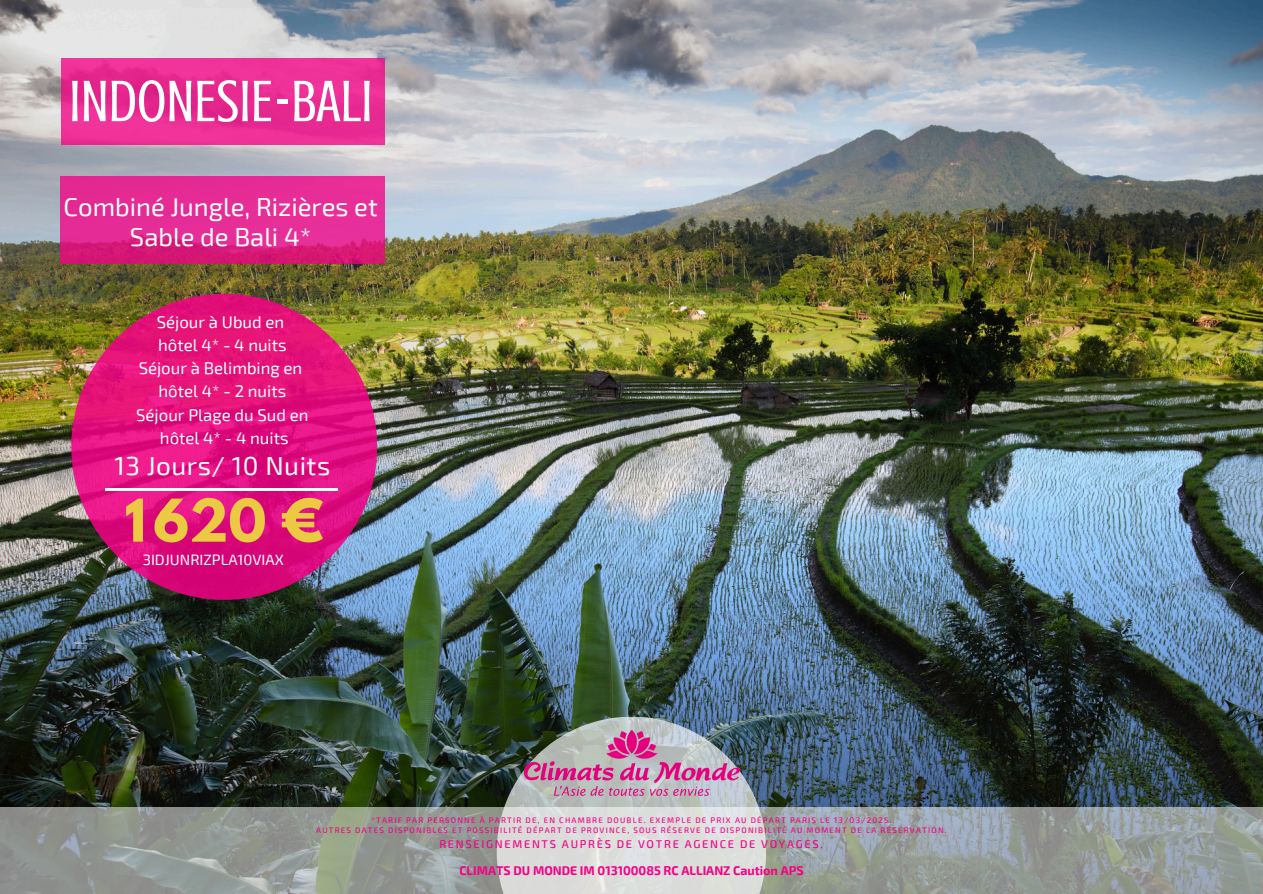
<style>
.page{position:relative;width:1263px;height:894px;background:#fff}
.page>*{position:absolute;margin:0;border:0;box-sizing:border-box;transform-origin:0 0}
.t1{font:60.15px "Crushed";color:#fff}
.t2{font:700 52.2px "League Spartan";color:#ebc943}
.t3{font:26.1px "Exo 2";letter-spacing:.02em;color:#fff}
.t4{font:25.65px/30.3px "Exo 2";color:#fff;text-align:center}
.t5{font:16.8px/23.1px "Exo 2";color:#fff;text-align:center}
.t6{font:14.85px "Exo 2";color:#fff}
.t7{font:700 12.45px "Exo 2";color:#f50086}
.t8{font:500 11.25px "Exo 2";letter-spacing:.15em;color:#f50086}
.t9{font:500 7.95px "Exo 2";letter-spacing:.15em;color:#f50086}
</style>
<div class="page">
<img style="left:0;top:0;width:1263px;height:807px">
<div style="left:61px;top:59px;width:323px;height:85px;background:#ea2d94"></div>
<svg style="left:61px;top:177px;width:324px;height:86px;background:#e1278e"></svg>
<img style="left:71px;top:294px;width:306px;height:305px">
<svg style="left:0;top:807px;width:1263px;height:86px;background:#959b98"></svg>
<svg style="left:497px;top:716px;width:269px;height:177px;background:#c4c9c7"></svg>
<img style="left:508px;top:721px;width:246px;height:96px">
<hr style="left:105px;top:488px;width:233px;height:2px;background:#fff">
<p class="t1" style="left:69px;top:68px;width:305px">INDONESIE-BALI</p>
<h1 class="t4" style="left:63px;top:191px;width:316px">Combiné Jungle, Rizières et<br>Sable de Bali 4*</h1>
<h3 class="t5" style="left:136px;top:310px;width:174px">Séjour à Ubud en<br>hôtel 4* - 4 nuits<br>Séjour à Belimbing en hôtel 4* - 2 nuits<br>Séjour Plage du Sud en hôtel 4* - 4 nuits</h3>
<p class="t3" style="left:114px;top:449px;width:217px">13 Jours/ 10 Nuits</p>
<h3 class="t2" style="left:125px;top:494px;width:201px">1620 €</h3>
<h5 class="t6" style="left:143px;top:549px;width:143px">3IDJUNRIZPLA10VIAX</h5>
<h4 class="t9" style="left:371px;top:814px;width:522px">*TARIF PAR PERSONNE À PARTIR DE, EN CHAMBRE DOUBLE. EXEMPLE DE PRIX AU DÉPART PARIS LE 13/03/2025.</h4>
<p class="t9" style="left:316px;top:824px;width:632px">AUTRES DATES DISPONIBLES ET POSSIBILITÉ DÉPART DE PROVINCE, SOUS RÉSERVE DE DISPONIBILITÉ AU MOMENT DE LA RÉSERVATION.</p>
<h2 class="t8" style="left:439px;top:836px;width:385px">RENSEIGNEMENTS AUPRÈS DE VOTRE AGENCE DE VOYAGES.</h2>
<p class="t7" style="left:459px;top:862px;width:346px">CLIMATS DU MONDE IM 013100085 RC ALLIANZ Caution APS</p>
</div>
